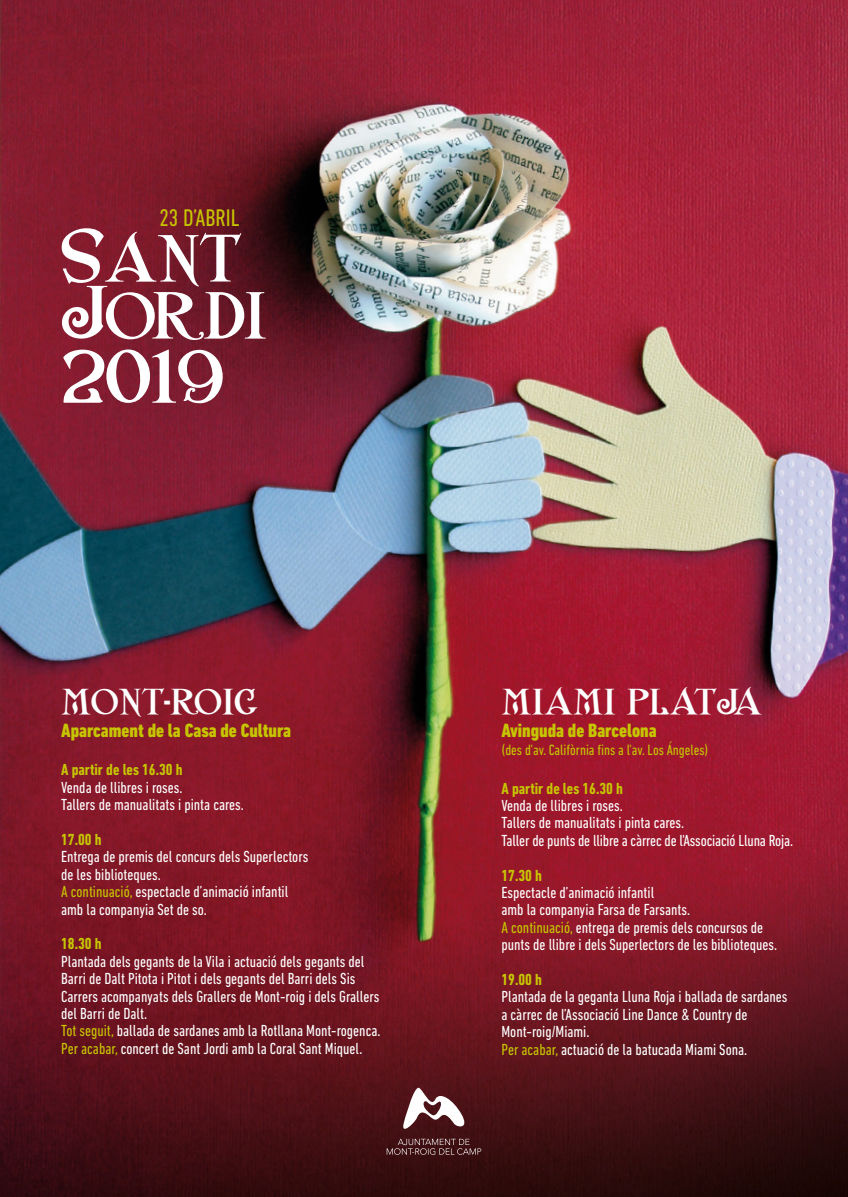
<style>
.page{position:relative;width:848px;height:1197px;background:#fff}
.page>*{position:absolute;margin:0;border:0;box-sizing:border-box;transform-origin:0 0}
.t1{font:64px/56.9px "Shangri La NF Small Caps";color:#fff}
.t2{font:30.4px "Shangri La NF Small Caps";color:#fff}
.t3{font:condensed 24.5px "DIN Next LT Pro";color:#c6c500}
.t4{font:800 condensed 19.6px "DIN Next LT Pro";color:#c6c500}
.t5{font:condensed 16.3px/17.4px "DIN Next LT Pro";color:#fff}
.t6{font:700 condensed 16.3px "DIN Next LT Pro";color:#c6c500}
.t7{font:condensed 15.2px "DIN Next LT Pro";color:#c6c500}
.s1{color:#c6c500}
</style>
<div class="page">
<img style="left:0;top:0;width:848px;height:1196px">
<svg style="left:387px;top:1082px;width:94px;height:72px;background:#693c3f"></svg>
<h3 class="t3" style="left:159px;top:203px;width:82px">23 D’ABRIL</h3>
<h1 class="t1" style="left:61px;top:225px;width:207px">Sant<br>Jordi</h1>
<h1 class="t1" style="left:61px;top:346px;width:163px">2019</h1>
<h2 class="t2" style="left:61px;top:679px;width:198px">MONT-ROIG</h2>
<p class="t4" style="left:61px;top:719px;width:231px">Aparcament de la Casa de Cultura</p>
<p class="t6" style="left:61px;top:760px;width:123px">A partir de les 16.30 h</p>
<p class="t5" style="left:61px;top:778px;width:184px">Venda de llibres i roses.<br>Tallers de manualitats i pinta cares.</p>
<p class="t6" style="left:61px;top:830px;width:42px">17.00 h</p>
<p class="t5" style="left:61px;top:847px;width:249px">Entrega de premis del concurs dels Superlectors de les biblioteques.<br><span class="s1">A continuació,</span> espectacle d’animació infantil amb la companyia Set de so.</p>
<p class="t6" style="left:61px;top:934px;width:42px">18.30 h</p>
<p class="t5" style="left:61px;top:952px;width:321px">Plantada dels gegants de la Vila i actuació dels gegants del Barri de Dalt Pitota i Pitot i dels gegants del Barri dels Sis Carrers acompanyats dels Grallers de Mont-roig i dels Grallers del Barri de Dalt.<br><span class="s1">Tot seguit,</span> ballada de sardanes amb la Rotllana Mont-rogenca.<br><span class="s1">Per acabar,</span> concert de Sant Jordi amb la Coral Sant Miquel.</p>
<h2 class="t2" style="left:501px;top:679px;width:262px">MIAMI PLATJA</h2>
<p class="t4" style="left:501px;top:719px;width:157px">Avinguda de Barcelona</p>
<p class="t7" style="left:501px;top:741px;width:208px">(des d'av. Califòrnia fins a l'av. Los Ángeles)</p>
<p class="t6" style="left:501px;top:778px;width:123px">A partir de les 16.30 h</p>
<p class="t5" style="left:501px;top:796px;width:293px">Venda de llibres i roses.<br>Tallers de manualitats i pinta cares.<br>Taller de punts de llibre a càrrec de l'Associació Lluna Roja.</p>
<p class="t6" style="left:501px;top:865px;width:42px">17.30 h</p>
<p class="t5" style="left:501px;top:883px;width:277px">Espectacle d’animació infantil<br>amb la companyia Farsa de Farsants.<br><span class="s1">A continuació,</span> entrega de premis dels concursos de punts de llibre i dels Superlectors de les biblioteques.</p>
<p class="t6" style="left:501px;top:970px;width:42px">19.00 h</p>
<p class="t5" style="left:501px;top:987px;width:287px">Plantada de la geganta Lluna Roja i ballada de sardanes a càrrec de l’Associació Line Dance &amp; Country de Mont-roig/Miami.<br><span class="s1">Per acabar,</span> actuació de la batucada Miami Sona.</p>
</div>
